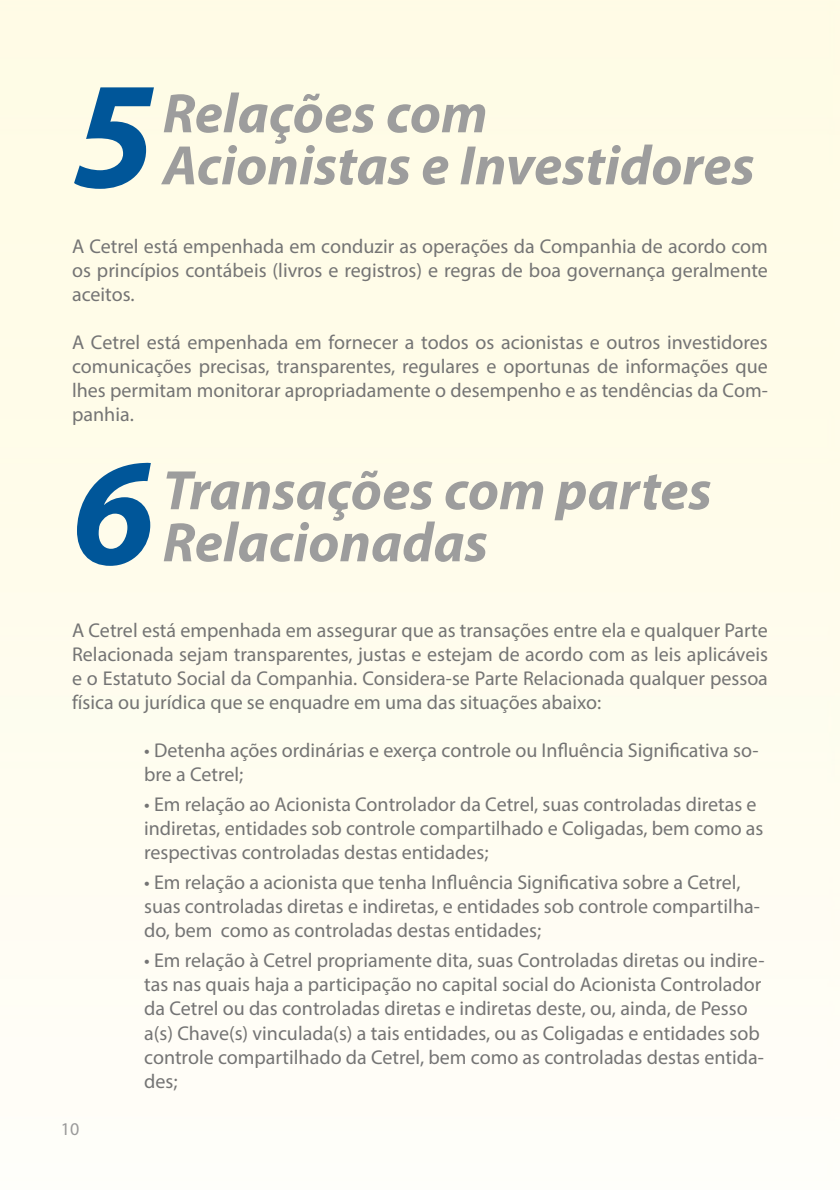
<style>
.page{position:relative;width:840px;height:1191px;background:#fff}
.page>*{position:absolute;margin:0;border:0;box-sizing:border-box;transform-origin:0 0}
.t1{font:italic 700 153.4px "Myriad Pro";color:#005699}
.t2{font:italic 700 56px/52px "Myriad Pro";color:#9d9d9d}
.t3{font:20px/24px "Myriad Pro";color:#747474}
.t4{font:18px "Myriad Pro";color:#9a9a9a}
</style>
<div class="page">
<h1 class="t1" style="left:72px;top:36px;width:85px">5</h1>
<h2 class="t2" style="left:162px;top:86px;width:593px">Relações com<br>Acionistas e Investidores</h2>
<p class="t3" style="left:72px;top:234px;width:697px;text-align:justify">A Cetrel está empenhada em conduzir as operações da Companhia de acordo com os princípios contábeis (livros e registros) e regras de boa governança geralmente aceitos.</p>
<p class="t3" style="left:72px;top:330px;width:697px;text-align:justify">A Cetrel está empenhada em fornecer a todos os acionistas e outros investidores comunicações precisas, transparentes, regulares e oportunas de informações que lhes permitam monitorar apropriadamente o desempenho e as tendências da Com&shy;panhia.</p>
<h1 class="t1" style="left:72px;top:413px;width:85px">6</h1>
<h2 class="t2" style="left:162px;top:462px;width:550px">Transações com partes<br>Relacionadas</h2>
<p class="t3" style="left:72px;top:618px;width:697px;text-align:justify">A Cetrel está empenhada em assegurar que as transações entre ela e qualquer Parte Relacionada sejam transparentes, justas e estejam de acordo com as leis aplicáveis e o Estatuto Social da Companhia. Considera-se Parte Relacionada qualquer pessoa física ou jurídica que se enquadre em uma das situações abaixo:</p>
<p class="t3" style="left:144px;top:738px;width:615px">• Detenha ações ordinárias e exerça controle ou Influência Significativa so&shy;bre a Cetrel;</p>
<p class="t3" style="left:144px;top:792px;width:620px">• Em relação ao Acionista Controlador da Cetrel, suas controladas diretas e indiretas, entidades sob controle compartilhado e Coligadas, bem como as respectivas controladas destas entidades;</p>
<p class="t3" style="left:144px;top:870px;width:617px">• Em relação a acionista que tenha Influência Significativa sobre a Cetrel, suas controladas diretas e indiretas, e entidades sob controle compartilha&shy;do, bem como as controladas destas entidades;</p>
<p class="t3" style="left:144px;top:948px;width:621px">• Em relação à Cetrel propriamente dita, suas Controladas diretas ou indire&shy;tas nas quais haja a participação no capital social do Acionista Controlador da Cetrel ou das controladas diretas e indiretas deste, ou, ainda, de Pesso a(s) Chave(s) vinculada(s) a tais entidades, ou as Coligadas e entidades sob controle compartilhado da Cetrel, bem como as controladas destas entida&shy;des;</p>
<p class="t4" style="left:61px;top:1118px;width:20px">10</p>
</div>
